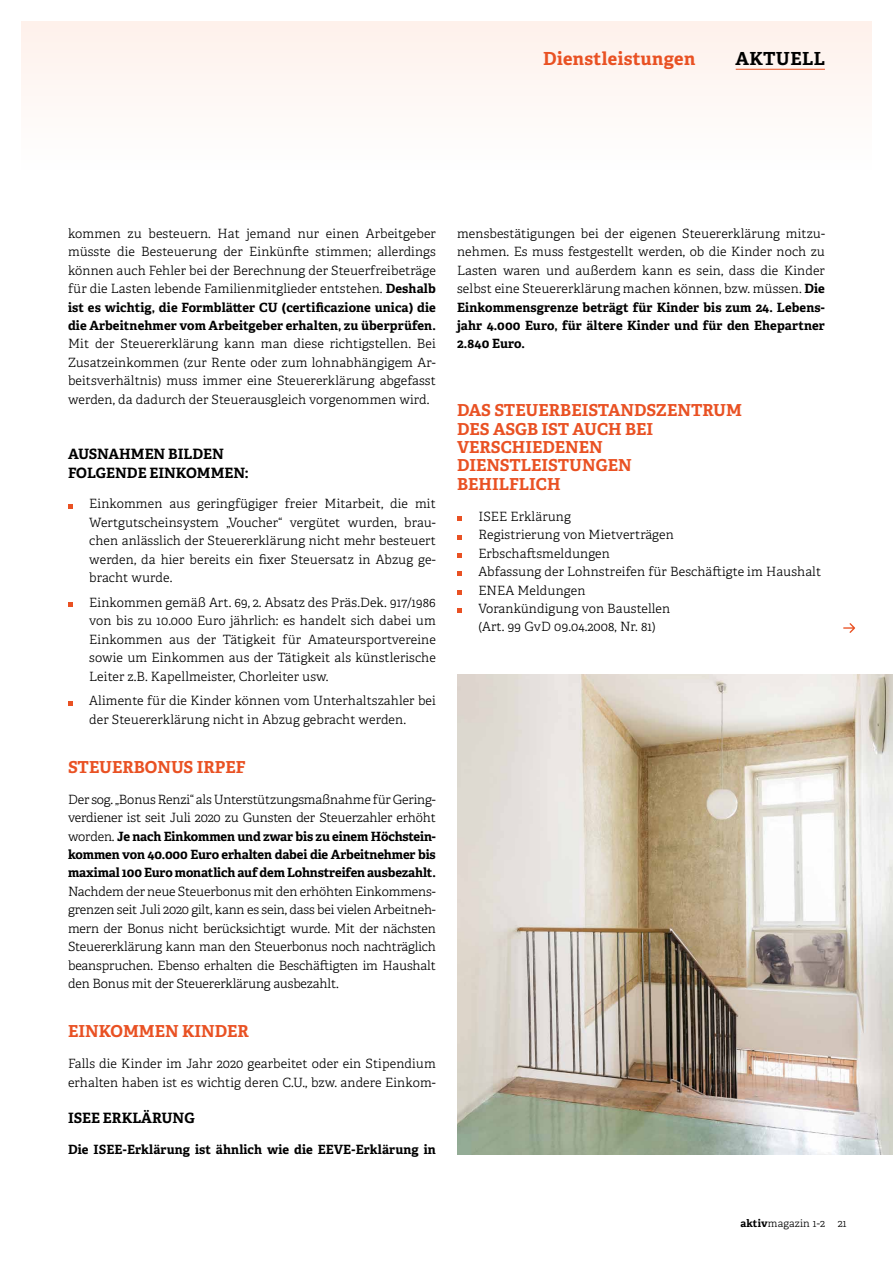
<style>
.page{position:relative;width:893px;height:1263px;background:#fff}
.page>*{position:absolute;margin:0;border:0;box-sizing:border-box;transform-origin:0 0}
.t1{font:700 18px "Adelle";letter-spacing:.02em;color:#e95123}
.t2{font:700 18px "Adelle";letter-spacing:.02em;color:#000}
.t3{font:700 16.5px/18.5px "Adelle";color:#e95123}
.t4{font:700 14.25px/18.5px "Adelle";color:#000}
.t5{font:300 12.75px/18.5px "Adelle";letter-spacing:.01em;color:#000;text-align:justify}
.t6{font:700 12.75px/18.5px "Adelle";letter-spacing:-.01em;color:#000;text-align:justify}
.t7{font:700 12.75px "Adelle";letter-spacing:.01em;color:#000}
.t8{font:300 10.5px "Adelle";letter-spacing:.02em;color:#000}
.s1{font-weight:700}
.s2{font-weight:300}
</style>
<div class="page">
<div style="left:21px;top:21px;width:851px;height:149px;background:#fef7f4"></div>
<svg style="left:68px;top:504px;width:4px;height:4px"></svg>
<svg style="left:68px;top:602px;width:4px;height:5px"></svg>
<svg style="left:68px;top:701px;width:4px;height:4px"></svg>
<svg style="left:457px;top:516px;width:4px;height:5px"></svg>
<svg style="left:457px;top:535px;width:4px;height:4px"></svg>
<svg style="left:457px;top:553px;width:4px;height:5px"></svg>
<svg style="left:457px;top:572px;width:4px;height:4px"></svg>
<svg style="left:457px;top:590px;width:4px;height:4px"></svg>
<svg style="left:457px;top:609px;width:4px;height:4px"></svg>
<img style="left:457px;top:674px;width:436px;height:480px">
<svg style="left:843px;top:623px;width:12px;height:10px"></svg>
<hr style="left:736px;top:69px;width:89px;height:1px;background:#e95123">
<h1 class="t1" style="left:543px;top:47px;width:154px">Dienstleistungen</h1>
<h1 class="t2" style="left:735px;top:47px;width:91px">AKTUELL</h1>
<p class="t5" style="left:68px;top:224px;width:369px">kommen zu besteuern. Hat jemand nur einen Arbeitgeber müsste die Besteuerung der Einkünfte stimmen; allerdings können auch Fehler bei der Berechnung der Steuerfreibeträge für die Lasten lebende Familienmitglieder entstehen. <span class="s1">Deshalb ist es wichtig, die Formblätter CU (certificazione unica) die die Arbeitnehmer vom Arbeitgeber erhalten, zu überprüfen.</span></p>
<p class="t5" style="left:68px;top:335px;width:369px">Mit der Steuererklärung kann man diese richtigstellen. Bei Zusatzeinkommen (zur Rente oder zum lohnabhängigem Ar&shy;beitsverhältnis) muss immer eine Steuererklärung abgefasst werden, da dadurch der Steuerausgleich vorgenommen wird.</p>
<p class="t4" style="left:68px;top:445px;width:182px">AUSNAHMEN BILDEN<br>FOLGENDE EINKOMMEN:</p>
<p class="t5" style="left:89px;top:495px;width:348px">Einkommen aus geringfügiger freier Mitarbeit, die mit Wertgutscheinsystem „Voucher“ vergütet wurden, brau&shy;chen anlässlich der Steuererklärung nicht mehr besteuert werden, da hier bereits ein fixer Steuersatz in Abzug ge&shy;bracht wurde.</p>
<p class="t5" style="left:89px;top:593px;width:348px">Einkommen gemäß Art. 69, 2. Absatz des Präs.Dek. 917/1986 von bis zu 10.000 Euro jährlich: es handelt sich dabei um Einkommen aus der Tätigkeit für Amateursportvereine sowie um Einkommen aus der Tätigkeit als künstlerische Leiter z.B. Kapellmeister, Chorleiter usw.</p>
<p class="t5" style="left:89px;top:692px;width:348px">Alimente für die Kinder können vom Unterhaltszahler bei der Steuererklärung nicht in Abzug gebracht werden.</p>
<p class="t3" style="left:68px;top:758px;width:179px">STEUERBONUS IRPEF</p>
<p class="t6" style="left:68px;top:790px;width:369px"><span class="s2">Der sog. „Bonus Renzi“ als Unterstützungsmaßnahme für Gering&shy;verdiener ist seit Juli 2020 zu Gunsten der Steuerzahler erhöht worden.</span> Je nach Einkommen und zwar bis zu einem Höchstein&shy;kommen von 40.000 Euro erhalten dabei die Arbeitnehmer bis maximal 100 Euro monatlich auf dem Lohnstreifen ausbezahlt.</p>
<p class="t5" style="left:68px;top:882px;width:369px">Nachdem der neue Steuerbonus mit den erhöhten Einkommens&shy;grenzen seit Juli 2020 gilt, kann es sein, dass bei vielen Arbeitneh&shy;mern der Bonus nicht berücksichtigt wurde. Mit der nächsten Steuererklärung kann man den Steuerbonus noch nachträglich beanspruchen. Ebenso erhalten die Beschäftigten im Haushalt den Bonus mit der Steuererklärung ausbezahlt.</p>
<p class="t3" style="left:68px;top:1022px;width:182px">EINKOMMEN KINDER</p>
<p class="t5" style="left:68px;top:1054px;width:369px">Falls die Kinder im Jahr 2020 gearbeitet oder ein Stipendium erhalten haben ist es wichtig deren C.U., bzw. andere Einkom-</p>
<p class="t4" style="left:68px;top:1109px;width:128px">ISEE ERKLÄRUNG</p>
<p class="t7" style="left:68px;top:1141px;width:369px">Die ISEE-Erklärung ist ähnlich wie die EEVE-Erklärung in</p>
<p class="t5" style="left:457px;top:224px;width:369px">mensbestätigungen bei der eigenen Steuererklärung mitzu&shy;nehmen. Es muss festgestellt werden, ob die Kinder noch zu Lasten waren und außerdem kann es sein, dass die Kinder selbst eine Steuererklärung machen können, bzw. müssen. <span class="s1">Die Einkommensgrenze beträgt für Kinder bis zum 24. Lebens&shy;jahr 4.000 Euro, für ältere Kinder und für den Ehepartner 2.840 Euro.</span></p>
<p class="t3" style="left:457px;top:401px;width:286px">DAS STEUERBEISTANDSZENTRUM<br>DES ASGB IST AUCH BEI<br>VERSCHIEDENEN<br>DIENSTLEISTUNGEN<br>BEHILFLICH</p>
<p class="t5" style="left:478px;top:507px;width:344px;text-align:left">ISEE Erklärung<br>Registrierung von Mietverträgen<br>Erbschaftsmeldungen<br>Abfassung der Lohnstreifen für Beschäftigte im Haushalt<br>ENEA Meldungen<br>Vorankündigung von Baustellen<br>(Art. 99 GvD 09.04.2008, Nr. 81)</p>
<p class="t8" style="left:740px;top:1217px;width:108px"><span class="s1">aktiv</span>magazin 1-2 21</p>
</div>
